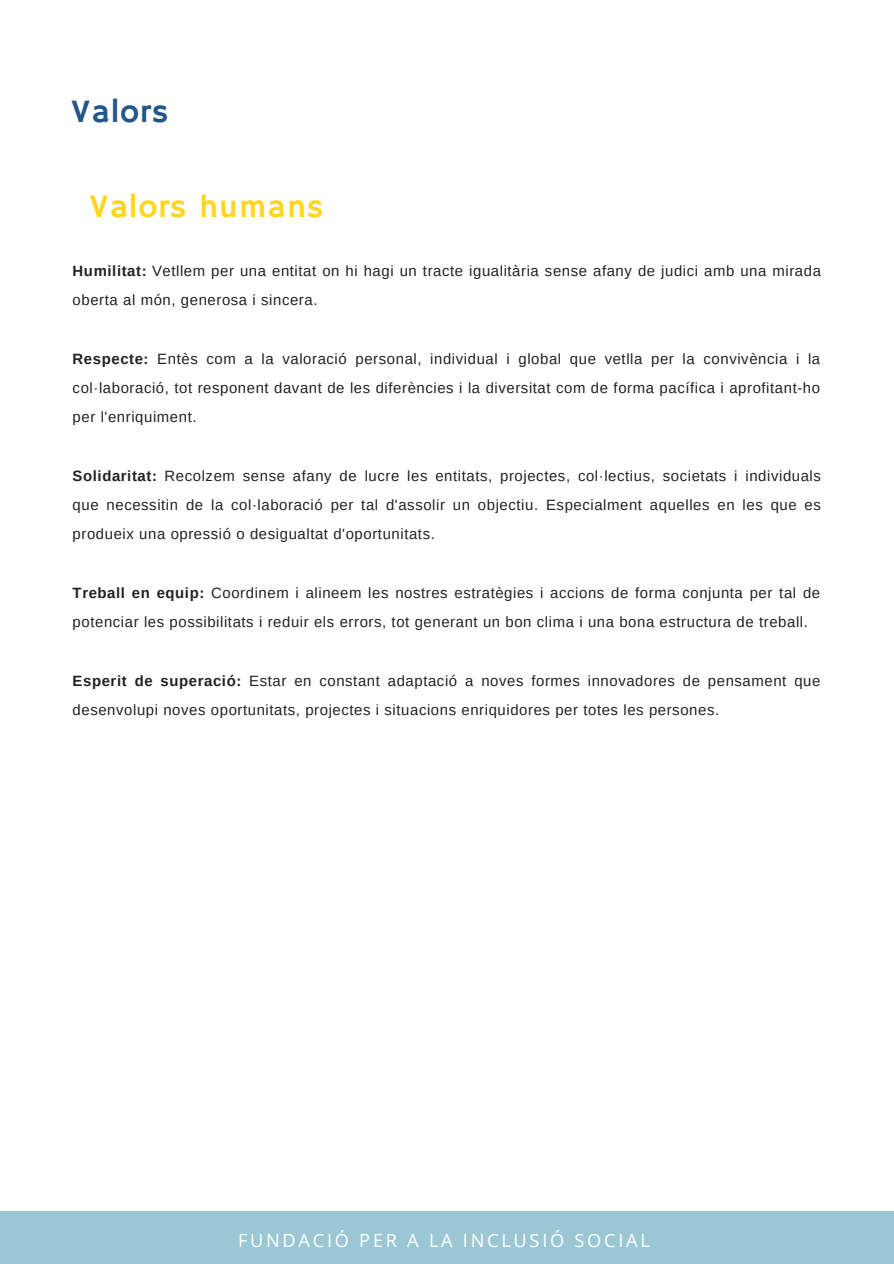
<style>
.page{position:relative;width:894px;height:1264px;background:#fff}
.page>*{position:absolute;margin:0;border:0;box-sizing:border-box;transform-origin:0 0}
.t1{font:32.55px "Hammersmith One";letter-spacing:.03em;color:#ffd61f}
.t2{font:32.55px "Hammersmith One";letter-spacing:.03em;color:#235789}
.t3{font:18.15px "Open Sans";letter-spacing:.15em;color:#fff}
.t4{font:14.85px/29.2px "Arimo";letter-spacing:.04em;color:#222}
.s1{font-weight:700}
</style>
<div class="page">
<div style="left:0;top:1211px;width:893px;height:52px;background:#9ac7d3"></div>
<p class="t2" style="left:71px;top:92px;width:99px">Valors</p>
<p class="t1" style="left:89px;top:187px;width:235px">Valors humans</p>
<p class="t4" style="left:73px;top:256px;width:749px"><span class="s1">Humilitat:</span> Vetllem per una entitat on hi hagi un tracte igualitària sense afany de judici amb una mirada oberta al món, generosa i sincera.</p>
<p class="t4" style="left:73px;top:344px;width:748px;text-align:justify"><span class="s1">Respecte:</span> Entès com a la valoració personal, individual i global que vetlla per la convivència i la col·laboració, tot responent davant de les diferències i la diversitat com de forma pacífica i aprofitant-ho per l'enriquiment.</p>
<p class="t4" style="left:73px;top:461px;width:749px;text-align:justify"><span class="s1">Solidaritat:</span> Recolzem sense afany de lucre les entitats, projectes, col·lectius, societats i individuals que necessitin de la col·laboració per tal d'assolir un objectiu. Especialment aquelles en les que es produeix una opressió o desigualtat d'oportunitats.</p>
<p class="t4" style="left:73px;top:578px;width:748px"><span class="s1">Treball en equip:</span> Coordinem i alineem les nostres estratègies i accions de forma conjunta per tal de potenciar les possibilitats i reduir els errors, tot generant un bon clima i una bona estructura de treball.</p>
<p class="t4" style="left:73px;top:666px;width:749px"><span class="s1">Esperit de superació:</span> Estar en constant adaptació a noves formes innovadores de pensament que desenvolupi noves oportunitats, projectes i situacions enriquidores per totes les persones.</p>
<p class="t3" style="left:238px;top:1227px;width:413px">FUNDACIÓ PER A LA INCLUSIÓ SOCIAL</p>
</div>
